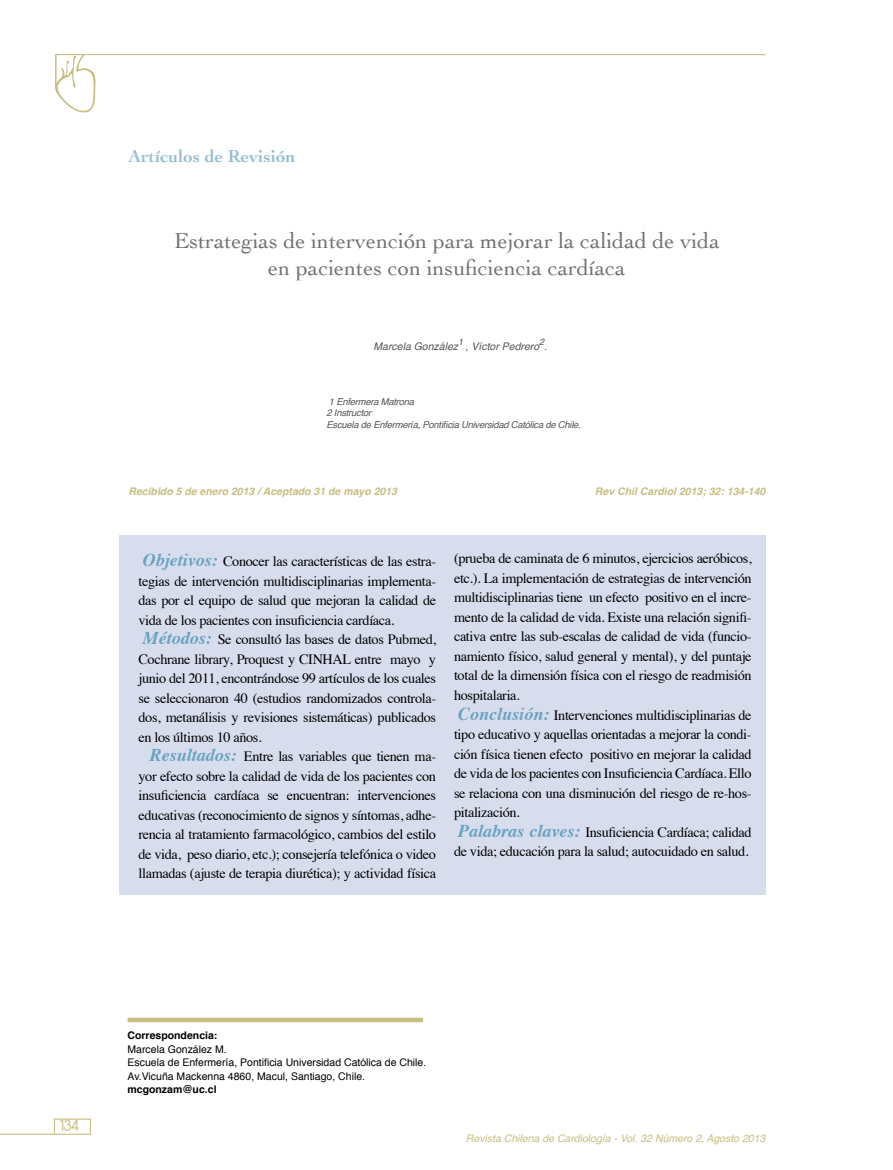
<style>
.page{position:relative;width:893px;height:1170px;background:#fff}
.page>*{position:absolute;margin:0;border:0;box-sizing:border-box;transform-origin:0 0}
.t1{font:22.5px/27px "Cochin";color:#707172;text-align:center}
.t2{font:700 18px "Cochin";color:#96bdd3}
.t3{font:18px "Antipasto";color:#c7be80}
.t4{font:14.25px/19.5px "Times";letter-spacing:-.025em;color:#000}
.t5{font:10.5px/13.5px "Helvetica";color:#000}
.t6{font:italic 700 10.5px "Helvetica";color:#c7be80}
.t7{font:italic 10.5px "Helvetica";color:#c7be80}
.t8{font:italic 10.5px "Helvetica";color:#555658}
.t9{font:700 10.5px "Helvetica";color:#000}
.t10{font:italic 9.45px/11.4px "Helvetica";letter-spacing:-.025em;color:#555658}
.s1{font-weight:700;font-style:italic;font-size:18px;color:#67a2c0}
</style>
<div class="page">
<hr style="left:55px;top:54px;width:710px;height:1px;background:#c7be80">
<svg style="left:55px;top:54px;width:41px;height:59px"></svg>
<hr style="left:55px;top:55px;width:2px;height:32px;background:#c7be80">
<hr style="left:0;top:1133px;width:54px;height:1px;background:#c7be80">
<div style="left:54px;top:1118px;width:37px;height:16px;border:1px solid #c7be80"></div>
<div style="left:120px;top:535px;width:646px;height:359px;background:#d8ddee"></div>
<div style="left:128px;top:1017px;width:295px;height:5px;background:#c7be80"></div>
<p class="t2" style="left:128px;top:145px;width:169px">Artículos de Revisión</p>
<h1 class="t1" style="left:174px;top:227px;width:547px">Estrategias de intervención para mejorar la calidad de vida en pacientes con insuficiencia cardíaca</h1>
<p class="t8" style="left:373px;top:338px;width:175px">Marcela González<sup>1</sup> , Víctor Pedrero<sup>2</sup>.</p>
<p class="t10" style="left:327px;top:396px;width:256px">1 Enfermera Matrona<br>2 Instructor<br>Escuela de Enfermería, Pontificia Universidad Católica de Chile.</p>
<p class="t6" style="left:128px;top:482px;width:270px">Recibido 5 de enero 2013 / Aceptado 31 de mayo 2013</p>
<p class="t6" style="left:595px;top:483px;width:172px">Rev Chil Cardiol 2013; 32: 134-140</p>
<p class="t4" style="left:138px;top:550px;width:299px"><span class="s1">Objetivos:</span> Conocer las características de las estra&shy;tegias de intervención multidisciplinarias implementa&shy;das por el equipo de salud que mejoran la calidad de vida de los pacientes con insuficiencia cardíaca.<br><span class="s1">Métodos:</span> Se consultó las bases de datos Pubmed, Cochrane library, Proquest y CINHAL entre mayo y junio del 2011, encontrándose 99 artículos de los cuales se seleccionaron 40 (estudios randomizados controla&shy;dos, metanálisis y revisiones sistemáticas) publicados en los últimos 10 años.</p>
<p class="t4" style="left:138px;top:745px;width:299px;text-align:justify;text-indent:11px"><span class="s1">Resultados:</span> Entre las variables que tienen ma&shy;yor efecto sobre la calidad de vida de los pacientes con insuficiencia cardíaca se encuentran: intervenciones educativas (reconocimiento de signos y síntomas, adhe&shy;rencia al tratamiento farmacológico, cambios del estilo de vida, peso diario, etc.); consejería telefónica o video llamadas (ajuste de terapia diurética); y actividad física</p>
<p class="t4" style="left:454px;top:547px;width:299px">(prueba de caminata de 6 minutos, ejercicios aeróbicos, etc.). La implementación de estrategias de intervención multidisciplinarias tiene un efecto positivo en el incre&shy;mento de la calidad de vida. Existe una relación signifi&shy;cativa entre las sub-escalas de calidad de vida (funcio&shy;namiento físico, salud general y mental), y del puntaje total de la dimensión física con el riesgo de readmisión hospitalaria.<br><span class="s1">Conclusión:</span> Intervenciones multidisciplinarias de tipo educativo y aquellas orientadas a mejorar la condi&shy;ción física tienen efecto positivo en mejorar la calidad de vida de los pacientes con Insuficiencia Cardíaca. Ello se relaciona con una disminución del riesgo de re-hos&shy;pitalización.<br><span class="s1">Palabras claves:</span> Insuficiencia Cardíaca; calidad de vida; educación para la salud; autocuidado en salud.</p>
<p class="t3" style="left:60px;top:1114px;width:21px">134</p>
<p class="t9" style="left:128px;top:1026px;width:91px">Correspondencia:</p>
<p class="t5" style="left:128px;top:1042px;width:300px">Marcela González M.<br>Escuela de Enfermería, Pontificia Universidad Católica de Chile.<br>Av.Vicuña Mackenna 4860, Macul, Santiago, Chile.</p>
<p class="t9" style="left:128px;top:1080px;width:91px">mcgonzam@uc.cl</p>
<p class="t7" style="left:466px;top:1129px;width:301px">Revista Chilena de Cardiología - Vol. 32 Número 2, Agosto 2013</p>
</div>
